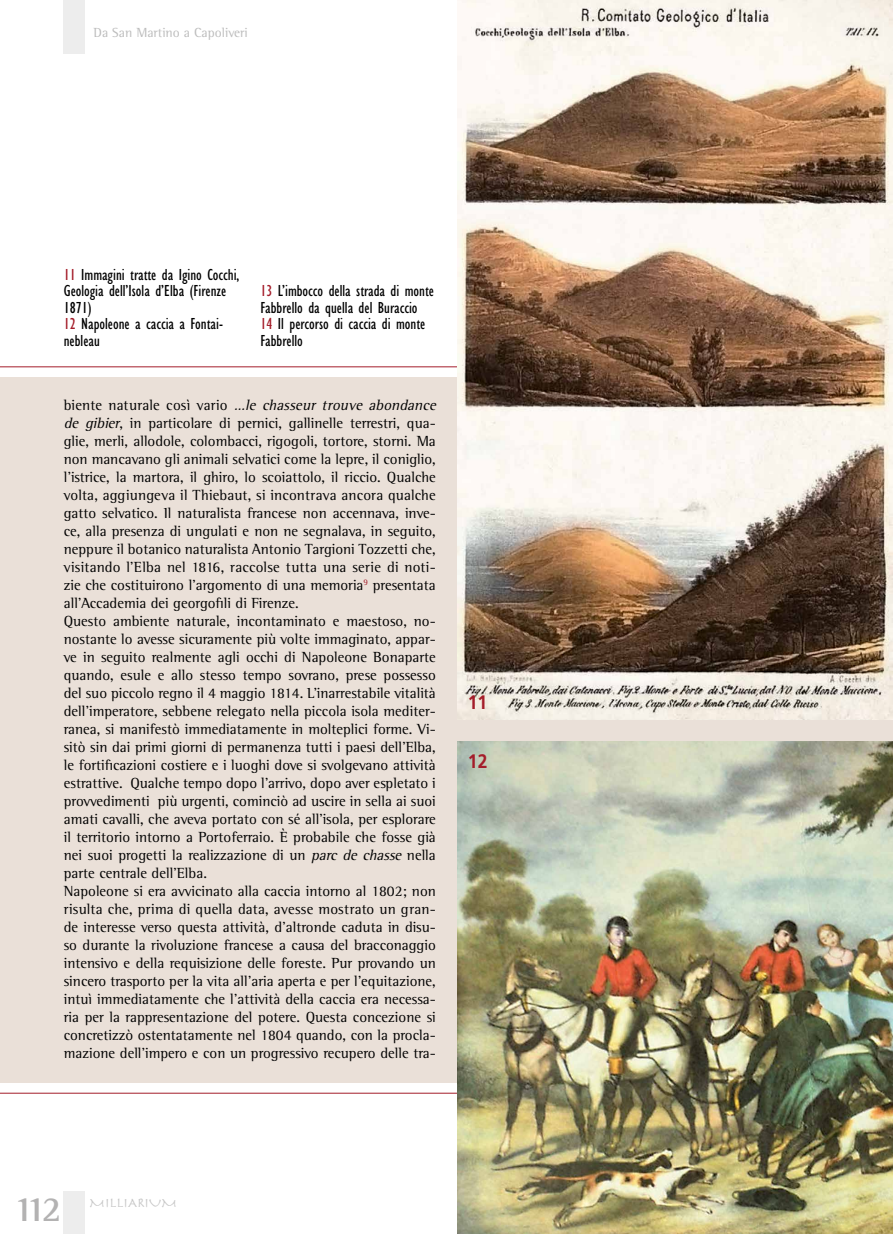
<style>
.page{position:relative;width:893px;height:1234px;background:#fff}
.page>*{position:absolute;margin:0;border:0;box-sizing:border-box;transform-origin:0 0}
.t1{font:700 36px "Rotis Semi Serif";color:#b3b2b2}
.t2{font:700 19.5px "Frutiger";color:#a41d2a;scale:.9 1}
.t3{font:condensed 16.5px/16.5px "Gill Sans";color:#000}
.t4{font:15px/18px "Rotis Semi Serif";color:#000}
.t5{font:13.5px "Rotis Semi Serif";color:#bcbcbc}
.t6{font:13.5px "Herculanum";color:#c6c6c6}
.s1{color:#a41d2a}
.s2{font-style:italic}
</style>
<div class="page">
<div style="left:64px;top:0;width:21px;height:53px;background:#ededed"></div>
<div style="left:64px;top:1191px;width:21px;height:42px;background:#ededed"></div>
<div style="left:0;top:377px;width:893px;height:705px;background:#eae0d8"></div>
<hr style="left:0;top:1092px;width:893px;height:1px;background:#a41d2a">
<hr style="left:0;top:366px;width:893px;height:1px;background:#a41d2a">
<img style="left:457px;top:741px;width:436px;height:492px">
<img style="left:457px;top:0;width:436px;height:719px">
<p class="t5" style="left:94px;top:25px;width:156px">Da San Martino a Capoliveri</p>
<p class="t3" style="left:64px;top:266px;width:177px"><span class="s1">11</span> Immagini tratte da Igino Cocchi,<br>Geologia dell’Isola d’Elba (Firenze<br>1871)<br><span class="s1">12</span> Napoleone a caccia a Fontai&shy;nebleau</p>
<p class="t3" style="left:260px;top:283px;width:175px"><span class="s1">13</span> L’imbocco della strada di monte<br>Fabbrello da quella del Buraccio<br><span class="s1">14</span> Il percorso di caccia di monte<br>Fabbrello</p>
<p class="t4" style="left:64px;top:395px;width:377px">b i e n t e n a t u r a l e c o s ì v a r i o <span class="s2">…le chasseur trouve abondance de gibier</span>, in particolare di pernici, gallinelle terrestri, qua&shy;glie, merli, allodole, colombacci, rigogoli, tortore, storni. Ma non mancavano gli animali selvatici come la lepre, il coniglio, l’istrice, la martora, il ghiro, lo scoiattolo, il riccio. Qualche volta, aggiungeva il Thiebaut, si incontrava ancora qualche gatto selvatico. Il naturalista francese non accennava, inve&shy;ce, alla presenza di ungulati e non ne segnalava, in seguito, neppure il botanico naturalista Antonio Targioni Tozzetti che, visitando l’Elba nel 1816, raccolse tutta una serie di noti&shy;zie che costituirono l’argomento di una memoria<sup>9</sup> presentata all’Accademia dei georgofili di Firenze.<br>Questo ambiente naturale, incontaminato e maestoso, no&shy;nostante lo avesse sicuramente più volte immaginato, appar&shy;ve in seguito realmente agli occhi di Napoleone Bonaparte quando, esule e allo stesso tempo sovrano, prese possesso del suo piccolo regno il 4 maggio 1814. L’inarrestabile vitalità dell’imperatore, sebbene relegato nella piccola isola mediter&shy;ranea, si manifestò immediatamente in molteplici forme. Vi&shy;sitò sin dai primi giorni di permanenza tutti i paesi dell’Elba, le fortificazioni costiere e i luoghi dove si svolgevano attività estrattive. Qualche tempo dopo l’arrivo, dopo aver espletato i provvedimenti più urgenti, cominciò ad uscire in sella ai suoi amati cavalli, che aveva portato con sé all’isola, per esplorare il territorio intorno a Portoferraio. È probabile che fosse già nei suoi progetti la realizzazione di un <span class="s2">parc de chasse</span> nella parte centrale dell’Elba.<br>Napoleone si era avvicinato alla caccia intorno al 1802; non risulta che, prima di quella data, avesse mostrato un gran&shy;de interesse verso questa attività, d’altronde caduta in disu&shy;so durante la rivoluzione francese a causa del bracconaggio intensivo e della requisizione delle foreste. Pur provando un sincero trasporto per la vita all’aria aperta e per l’equitazione, intuì immediatamente che l’attività della caccia era necessa&shy;ria per la rappresentazione del potere. Questa concezione si concretizzò ostentatamente nel 1804 quando, con la procla&shy;mazione dell’impero e con un progressivo recupero delle tra-</p>
<h2 class="t2" style="left:468px;top:690px;width:23px">11</h2>
<h2 class="t2" style="left:468px;top:749px;width:23px">12</h2>
<h1 class="t1" style="left:14px;top:1186px;width:50px">112</h1>
<p class="t6" style="left:89px;top:1196px;width:89px">MILLIARIUM</p>
</div>
